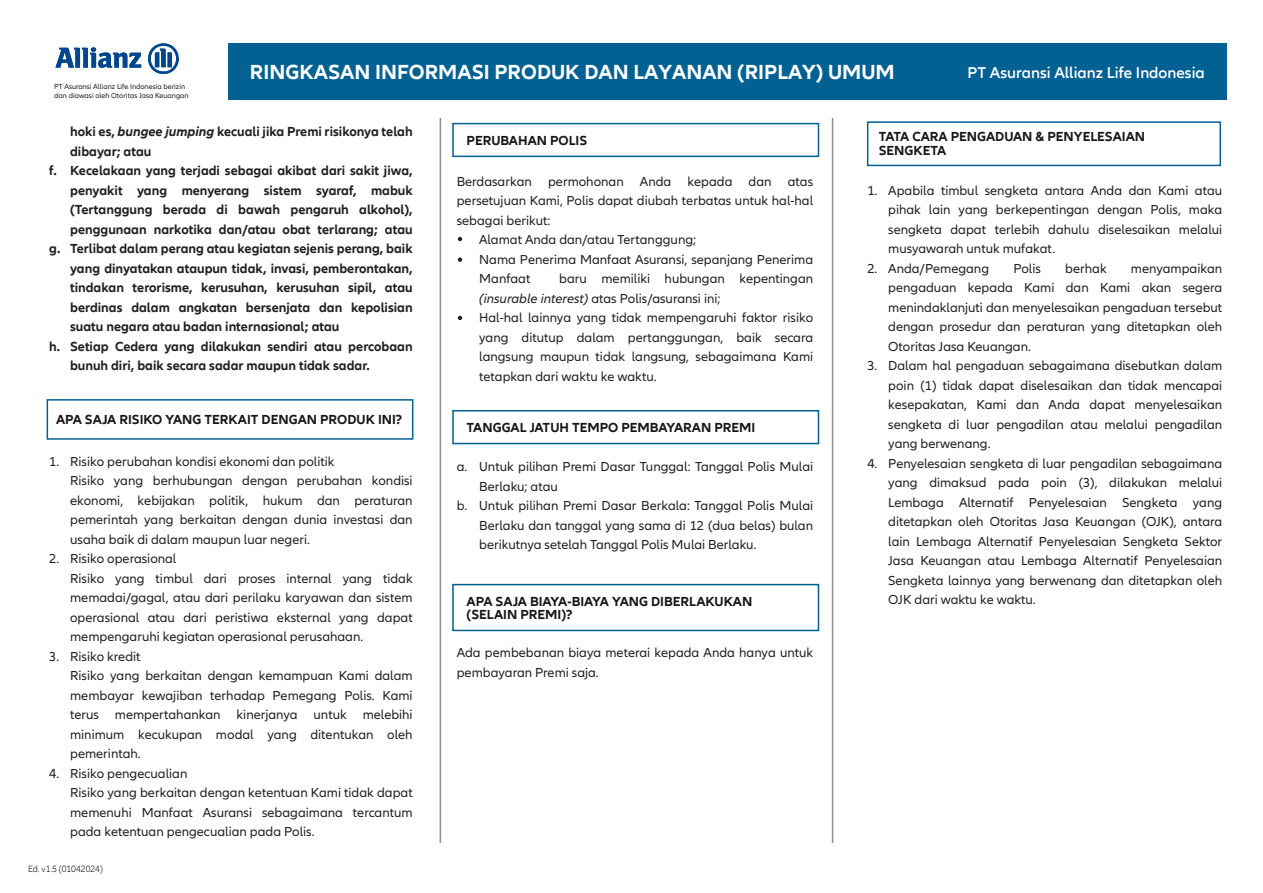
<style>
.page{position:relative;width:1263px;height:893px;background:#fff}
.page>*{position:absolute;margin:0;border:0;box-sizing:border-box;transform-origin:0 0}
.t1{font:700 21px "Allianz Neo";color:#fff}
.t2{font:600 16.2px "Allianz Neo";color:#fff}
.t3{font:13.5px/19.5px "Allianz Neo";color:#231f20}
.t4{font:700 13.5px/19.5px "Allianz Neo";color:#231f20}
.t5{font:700 13.5px/13.5px "Allianz Neo";color:#181718}
.t6{font:300 9.3px "Allianz Neo";color:#000;scale:.95 1}
.t7{font:7.5px/9px "Allianz Neo";color:#231f20}
.s1{font-style:italic}
</style>
<div class="page">
<div style="left:47px;top:399px;width:366px;height:41px;border:2px solid #006192"></div>
<div style="left:867px;top:121px;width:354px;height:45px;border:2px solid #006192"></div>
<div style="left:228px;top:43px;width:998px;height:56px;background:#006192"></div>
<svg style="left:55px;top:47px;width:86px;height:21px"></svg>
<svg style="left:148px;top:43px;width:31px;height:31px"></svg>
<div style="left:452px;top:123px;width:367px;height:34px;border:2px solid #006192"></div>
<div style="left:452px;top:410px;width:367px;height:34px;border:2px solid #006192"></div>
<div style="left:452px;top:584px;width:367px;height:47px;border:2px solid #006192"></div>
<svg style="left:458px;top:237px;width:4px;height:4px"></svg>
<svg style="left:458px;top:257px;width:4px;height:5px"></svg>
<svg style="left:458px;top:316px;width:4px;height:4px"></svg>
<hr style="left:440px;top:118px;width:1px;height:725px;background:#908f8f">
<hr style="left:832px;top:118px;width:1px;height:725px;background:#908f8f">
<p class="t7" style="left:54px;top:82px;width:136px">PT Asuransi Allianz Life Indonesia berizin dan diawasi oleh Otoritas Jasa Keuangan</p>
<h1 class="t1" style="left:250px;top:60px;width:646px">RINGKASAN INFORMASI PRODUK DAN LAYANAN (RIPLAY) UMUM</h1>
<p class="t2" style="left:967px;top:63px;width:239px">PT Asuransi Allianz Life Indonesia</p>
<p class="t4" style="left:49px;top:161px;width:9px">f.</p>
<p class="t4" style="left:49px;top:239px;width:13px">g.</p>
<p class="t4" style="left:49px;top:337px;width:12px">h.</p>
<p class="t4" style="left:70px;top:122px;width:344px">hoki es, <span class="s1">bungee jumping</span> kecuali jika Premi risikonya telah dibayar; atau<br>Kecelakaan yang terjadi sebagai akibat dari sakit jiwa, penyakit yang menyerang sistem syaraf, mabuk (Tertanggung berada di bawah pengaruh alkohol), penggunaan narkotika dan/atau obat terlarang; atau Terlibat dalam perang atau kegiatan sejenis perang, baik yang dinyatakan ataupun tidak, invasi, pemberontakan, tindakan terorisme, kerusuhan, kerusuhan sipil, atau berdinas dalam angkatan bersenjata dan kepolisian suatu negara atau badan internasional; atau<br>Setiap Cedera yang dilakukan sendiri atau percobaan bunuh diri, baik secara sadar maupun tidak sadar.</p>
<p class="t5" style="left:56px;top:413px;width:348px">APA SAJA RISIKO YANG TERKAIT DENGAN PRODUK INI?</p>
<p class="t3" style="left:49px;top:452px;width:12px">1.</p>
<p class="t3" style="left:49px;top:549px;width:12px">2.</p>
<p class="t3" style="left:49px;top:647px;width:12px">3.</p>
<p class="t3" style="left:49px;top:764px;width:12px">4.</p>
<p class="t3" style="left:70px;top:452px;width:344px">Risiko perubahan kondisi ekonomi dan politik<br>Risiko yang berhubungan dengan perubahan kondisi ekonomi, kebijakan politik, hukum dan peraturan pemerintah yang berkaitan dengan dunia investasi dan usaha baik di dalam maupun luar negeri.<br>Risiko operasional<br>Risiko yang timbul dari proses internal yang tidak memadai/gagal, atau dari perilaku karyawan dan sistem operasional atau dari peristiwa eksternal yang dapat mempengaruhi kegiatan operasional perusahaan.<br>Risiko kredit<br>Risiko yang berkaitan dengan kemampuan Kami dalam membayar kewajiban terhadap Pemegang Polis. Kami terus mempertahankan kinerjanya untuk melebihi minimum kecukupan modal yang ditentukan oleh pemerintah.<br>Risiko pengecualian<br>Risiko yang berkaitan dengan ketentuan Kami tidak dapat memenuhi Manfaat Asuransi sebagaimana tercantum pada ketentuan pengecualian pada Polis.</p>
<p class="t6" style="left:28px;top:863px;width:80px">Ed. v1.5 (01042024)</p>
<p class="t6" style="left:40px;top:863px;width:7px">V</p>
<p class="t6" style="left:66px;top:863px;width:17px">6 9</p>
<p class="t6" style="left:95px;top:863px;width:7px">2</p>
<p class="t6" style="left:52px;top:863px;width:32px">4 2 12</p>
<p class="t6" style="left:95px;top:863px;width:7px">3</p>
<p class="t6" style="left:66px;top:863px;width:17px">8 0</p>
<p class="t5" style="left:467px;top:134px;width:122px">PERUBAHAN POLIS</p>
<p class="t3" style="left:457px;top:172px;width:358px">Berdasarkan permohonan Anda kepada dan atas</p>
<p class="t3" style="left:457px;top:191px;width:358px">persetujuan Kami, Polis dapat diubah terbatas untuk hal-hal</p>
<p class="t3" style="left:457px;top:211px;width:95px">sebagai berikut:</p>
<p class="t3" style="left:479px;top:230px;width:218px">Alamat Anda dan/atau Tertanggung;</p>
<p class="t3" style="left:479px;top:250px;width:335px">Nama Penerima Manfaat Asuransi, sepanjang Penerima</p>
<p class="t3" style="left:479px;top:269px;width:53px">Manfaat</p>
<p class="t3" style="left:479px;top:269px;width:335px;text-indent:80px">baru memiliki hubungan kepentingan <span class="s1">(insurable interest)</span> atas Polis/asuransi ini;<br>Hal-hal lainnya yang tidak mempengaruhi faktor risiko yang ditutup dalam pertanggungan, baik secara langsung maupun tidak langsung, sebagaimana Kami tetapkan dari waktu ke waktu.</p>
<p class="t5" style="left:467px;top:421px;width:290px">TANGGAL JATUH TEMPO PEMBAYARAN PREMI</p>
<p class="t3" style="left:457px;top:457px;width:12px">a.</p>
<p class="t3" style="left:457px;top:497px;width:12px">b.</p>
<p class="t3" style="left:479px;top:458px;width:335px">Untuk pilihan Premi Dasar Tunggal: Tanggal Polis Mulai Berlaku; atau<br>Untuk pilihan Premi Dasar Berkala: Tanggal Polis Mulai Berlaku dan tanggal yang sama di 12 (dua belas) bulan berikutnya setelah Tanggal Polis Mulai Berlaku.</p>
<p class="t5" style="left:467px;top:595px;width:287px">APA SAJA BIAYA-BIAYA YANG DIBERLAKUKAN (SELAIN PREMI)?</p>
<p class="t3" style="left:457px;top:643px;width:358px">Ada pembebanan biaya meterai kepada Anda hanya untuk pembayaran Premi saja.</p>
<p class="t5" style="left:879px;top:130px;width:268px">TATA CARA PENGADUAN &amp; PENYELESAIAN<br>SENGKETA</p>
<p class="t3" style="left:867px;top:181px;width:12px">1.</p>
<p class="t3" style="left:867px;top:259px;width:12px">2.</p>
<p class="t3" style="left:867px;top:356px;width:12px">3.</p>
<p class="t3" style="left:867px;top:454px;width:12px">4.</p>
<p class="t3" style="left:888px;top:181px;width:335px">Apabila timbul sengketa antara Anda dan Kami atau pihak lain yang berkepentingan dengan Polis, maka sengketa dapat terlebih dahulu diselesaikan melalui musyawarah untuk mufakat.<br>Anda/Pemegang</p>
<p class="t3" style="left:888px;top:259px;width:335px;text-indent:243px">menyampaikan pengaduan kepada Kami dan Kami akan segera menindaklanjuti dan menyelesaikan pengaduan tersebut dengan prosedur dan peraturan yang ditetapkan oleh Otoritas Jasa Keuangan.<br>Dalam hal pengaduan sebagaimana disebutkan dalam poin (1) tidak dapat diselesaikan dan tidak mencapai kesepakatan, Kami dan Anda dapat menyelesaikan sengketa di luar pengadilan atau melalui pengadilan yang berwenang.<br>Penyelesaian sengketa di luar pengadilan sebagaimana yang dimaksud pada poin (3), dilakukan melalui Lembaga Alternatif Penyelesaian Sengketa yang ditetapkan oleh Otoritas Jasa Keuangan (OJK), antara lain Lembaga Alternatif Penyelesaian Sengketa Sektor Jasa Keuangan atau Lembaga Alternatif Penyelesaian Sengketa lainnya yang berwenang dan ditetapkan oleh OJK dari waktu ke waktu.</p>
<p class="t3" style="left:1013px;top:259px;width:29px">Polis</p>
<p class="t3" style="left:1065px;top:259px;width:43px">berhak</p>
</div>
